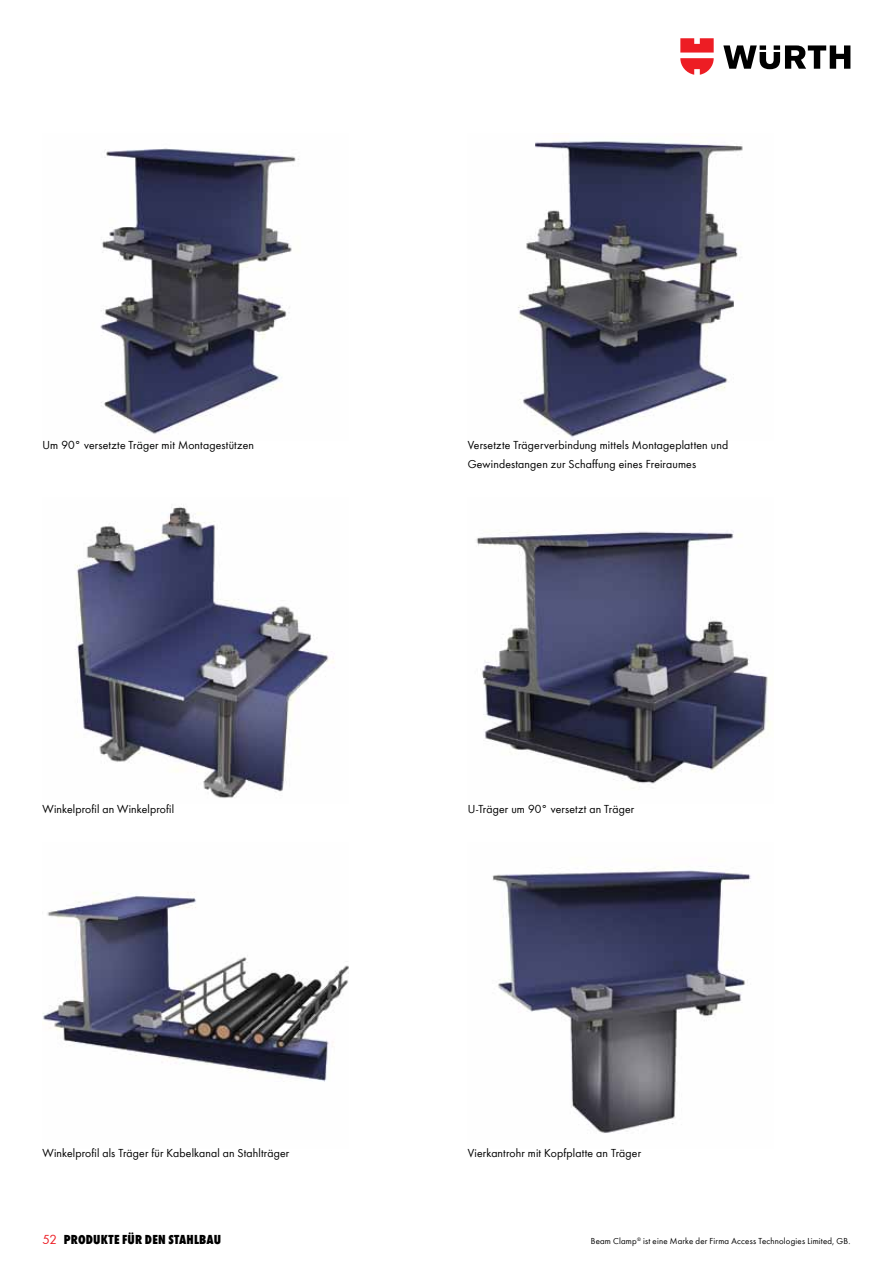
<style>
.page{position:relative;width:893px;height:1263px;background:#fff}
.page>*{position:absolute;margin:0;border:0;box-sizing:border-box;transform-origin:0 0}
.t1{font:800 condensed 13.5px "Wuerth";letter-spacing:.015em;color:#000}
.t2{font:12px/19.2px "Wuerth";letter-spacing:.015em;color:#000}
.t3{font:9px "Wuerth";letter-spacing:.025em;color:#000}
.s1{font-weight:400;font-stretch:normal;color:#ed1d24}
</style>
<div class="page">
<img style="left:100px;top:148px;width:199px;height:286px">
<img style="left:75px;top:505px;width:259px;height:293px">
<img style="left:43px;top:892px;width:306px;height:190px">
<img style="left:518px;top:141px;width:225px;height:297px">
<img style="left:476px;top:531px;width:295px;height:258px">
<img style="left:492px;top:868px;width:259px;height:265px">
<svg style="left:680px;top:38px;width:34px;height:37px"></svg>
<svg style="left:723px;top:45px;width:127px;height:24px"></svg>
<p class="t2" style="left:43px;top:435px;width:213px">Um 90° versetzte Träger mit Montagestützen</p>
<p class="t2" style="left:468px;top:435px;width:262px">Versetzte Trägerverbindung mittels Montageplatten und<br>Gewindestangen zur Schaffung eines Freiraumes</p>
<p class="t2" style="left:43px;top:799px;width:133px">Winkelprofil an Winkelprofil</p>
<p class="t2" style="left:468px;top:799px;width:168px">U-Träger um 90° versetzt an Träger</p>
<p class="t2" style="left:43px;top:1143px;width:248px">Winkelprofil als Träger für Kabelkanal an Stahlträger</p>
<p class="t2" style="left:468px;top:1143px;width:175px">Vierkantrohr mit Kopfplatte an Träger</p>
<p class="t1" style="left:43px;top:1230px;width:180px"><span class="s1">52</span> PRODUKTE FÜR DEN STAHLBAU</p>
<p class="t3" style="left:591px;top:1235px;width:261px">Beam Clamp<sup>®</sup> ist eine Marke der Firma Access Technologies Limited, GB.</p>
</div>
